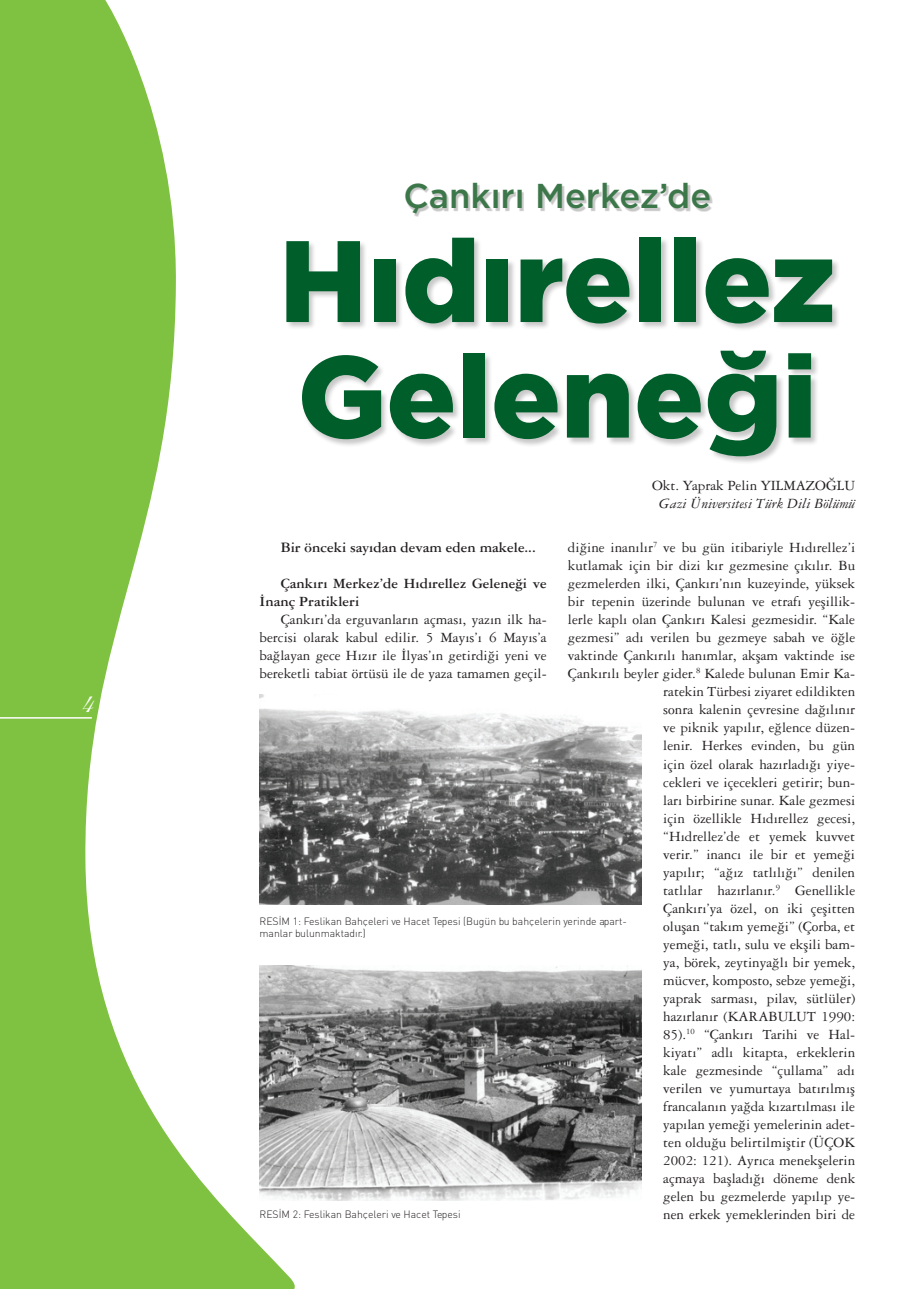
<style>
.page{position:relative;width:919px;height:1289px;background:#fff}
.page>*{position:absolute;margin:0;border:0;box-sizing:border-box;transform-origin:0 0}
.t1{font:900 115.5px/115.5px "Gotham";color:#005e2b}
.t2{font:34.5px "Gotham";color:#3c774a}
.t3{font:33px "Shell Script Normal Tr";color:#fff}
.t4{font:15px/18px "Garamond Three Tr";color:#231f20;text-align:justify}
.t5{font:15px/18px "Garamond Three Bold Tr";color:#231f20}
.t6{font:15px "Garamond Three Italic Tr";color:#231f20}
.t7{font:10.5px/12.6px "DINT Light Tr";color:#231f20}
</style>
<div class="page">
<img style="left:296px;top:709px;width:346px;height:195px">
<img style="left:296px;top:965px;width:346px;height:235px">
<div style="left:286px;top:237px;width:555px;height:228px;background:#231f20;opacity:.25"></div>
<div style="left:407px;top:185px;width:305px;height:32px;background:#231f20;opacity:.25"></div>
<svg style="left:0;top:0;width:296px;height:1288px"></svg>
<hr style="left:0;top:717px;width:92px;height:1px;background:#fff">
<h3 class="t3" style="left:76px;top:682px;width:14px">4</h3>
<h2 class="t2" style="left:403px;top:176px;width:309px">Çankırı Merkez’de</h2>
<h1 class="t1" style="left:279px;top:220px;width:557px">Hıdırellez<br>Geleneği</h1>
<p class="t4" style="left:652px;top:475px;width:205px">Okt. Yaprak Pelin YILMAZOĞLU</p>
<p class="t6" style="left:659px;top:494px;width:197px">Gazi Üniversitesi Türk Dili Bölümü</p>
<p class="t4" style="left:568px;top:538px;width:289px;text-align:right">diğine inanılır<sup>7</sup> ve bu gün itibariyle Hıdırellez’i kutlamak için bir dizi kır gezmesine çıkılır. Bu gezmelerden ilki, Çankırı’nın kuzeyinde, yüksek bir tepenin üzerinde bulunan ve etrafı yeşillik&shy;lerle kaplı olan Çankırı Kalesi gezmesidir. “Kale gezmesi” adı verilen bu gezmeye sabah ve öğle vaktinde Çankırılı hanımlar, akşam vaktinde ise Çankırılı beyler gider.<sup>8</sup> Kalede bulunan Emir Ka&shy;ratekin Türbesi ziyaret edildikten<br>sonra kalenin çevresine dağılınır<br>ve piknik yapılır, eğlence düzen-<br>lenir. Herkes evinden, bu gün<br>için özel olarak hazırladığı yiye-<br>cekleri ve içecekleri getirir; bun-<br>ları birbirine sunar. Kale gezmesi<br>için özellikle Hıdırellez gecesi,<br>“Hıdrellez’de et yemek kuvvet<br>verir.” inancı ile bir et yemeği<br>yapılır; “ağız tatlılığı” denilen<br>tatlılar hazırlanır.<sup>9</sup> Genellikle<br>Çankırı’ya özel, on iki çeşitten<br>oluşan “takım yemeği” (Çorba, et<br>yemeği, tatlı, sulu ve ekşili bam-<br>ya, börek, zeytinyağlı bir yemek,<br>mücver, komposto, sebze yemeği,<br>yaprak sarması, pilav, sütlüler)<br>hazırlanır (KARABULUT 1990:<br>85).<sup>10</sup> “Çankırı Tarihi ve Hal-<br>kiyatı” adlı kitapta, erkeklerin<br>kale gezmesinde “çullama” adı<br>verilen ve yumurtaya batırılmış<br>francalanın yağda kızartılması ile<br>yapılan yemeği yemelerinin adet-<br>ten olduğu belirtilmiştir (ÜÇOK<br>2002: 121). Ayrıca menekşelerin<br>açmaya başladığı döneme denk<br>gelen bu gezmelerde yapılıp ye-<br>nen erkek yemeklerinden biri de</p>
<p class="t5" style="left:281px;top:538px;width:256px">Bir önceki sayıdan devam eden makele...</p>
<p class="t5" style="left:259px;top:574px;width:288px;text-indent:21px">Çankırı Merkez’de Hıdırellez Geleneği ve<br>İnanç Pratikleri</p>
<p class="t4" style="left:259px;top:610px;width:289px;text-indent:21px">Çankırı’da erguvanların açması, yazın ilk ha&shy;bercisi olarak kabul edilir. 5 Mayıs’ı 6 Mayıs’a bağlayan gece Hızır ile İlyas’ın getirdiği yeni ve bereketli tabiat örtüsü ile de yaza tamamen geçil-</p>
<p class="t7" style="left:259px;top:914px;width:369px">RESİM 1: Feslikan Bahçeleri ve Hacet Tepesi (Bugün bu bahçelerin yerinde apart&shy;manlar bulunmaktadır.)</p>
<p class="t7" style="left:259px;top:1208px;width:202px">RESİM 2: Feslikan Bahçeleri ve Hacet Tepesi</p>
</div>
